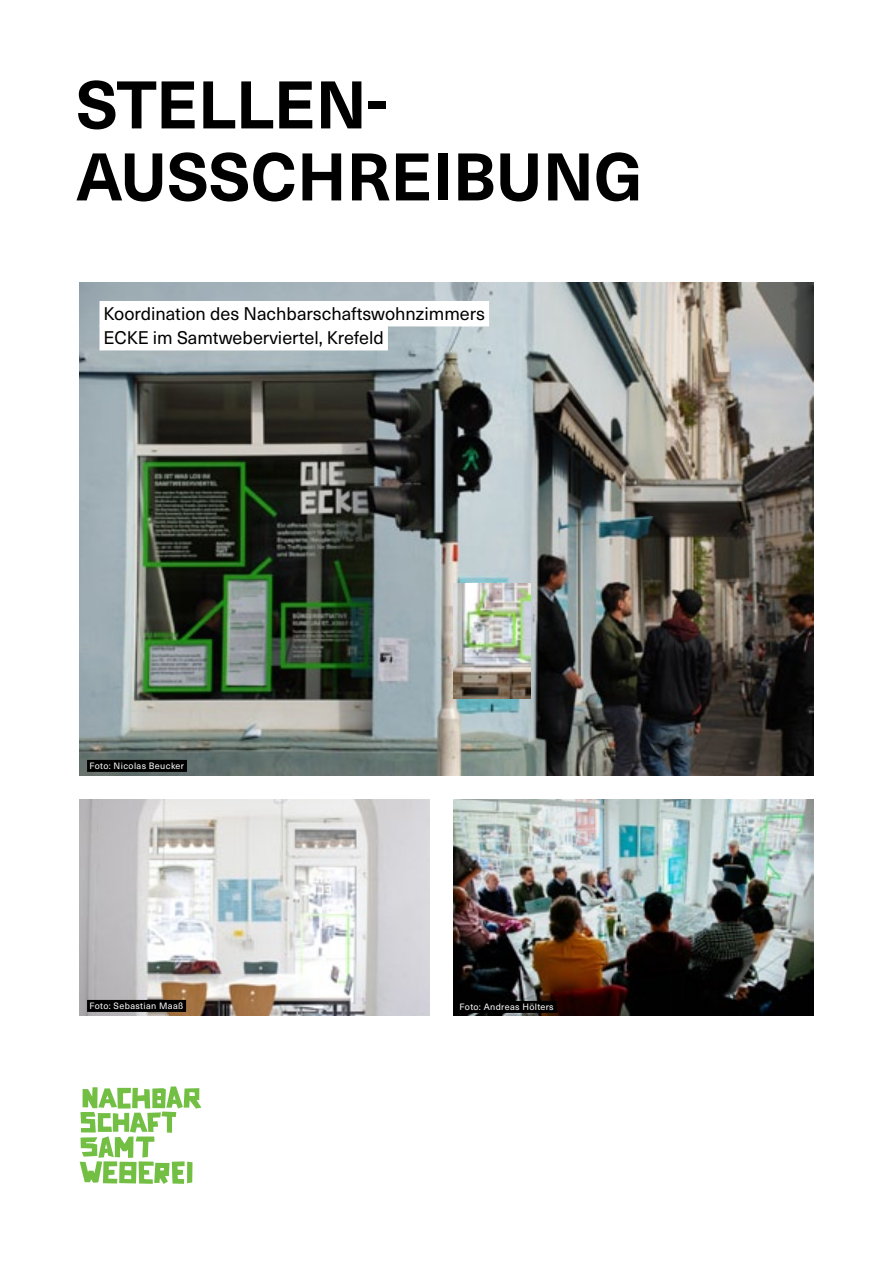
<style>
.page{position:relative;width:893px;height:1263px;background:#fff}
.page>*{position:absolute;margin:0;border:0;box-sizing:border-box;transform-origin:0 0}
.t1{font:700 66px/72px "Neue Haas Unica Pro";color:#000}
.t2{font:18px/24px "Neue Haas Unica Pro";color:#000}
.t3{font:9px "Neue Haas Unica Pro";letter-spacing:.04em;color:#fff}
</style>
<div class="page">
<img style="left:79px;top:283px;width:734px;height:492px">
<svg style="left:80px;top:1086px;width:121px;height:98px"></svg>
<div style="left:99px;top:301px;width:390px;height:25px;background:#fff"></div>
<div style="left:99px;top:325px;width:289px;height:25px;background:#fff"></div>
<img style="left:453px;top:583px;width:77px;height:115px">
<img style="left:79px;top:799px;width:351px;height:216px">
<img style="left:453px;top:799px;width:360px;height:216px">
<div style="left:457px;top:1001px;width:99px;height:12px;background:#000"></div>
<div style="left:87px;top:760px;width:100px;height:12px;background:#000"></div>
<div style="left:87px;top:1000px;width:99px;height:12px;background:#000"></div>
<h1 class="t1" style="left:76px;top:70px;width:568px">STELLEN-<br>AUSSCHREIBUNG</h1>
<p class="t2" style="left:104px;top:302px;width:383px">Koordination des Nachbarschaftswohnzimmers<br>ECKE im Samtweberviertel, Krefeld</p>
<p class="t3" style="left:89px;top:760px;width:96px">Foto: Nicolas Beucker</p>
<p class="t3" style="left:89px;top:1000px;width:95px">Foto: Sebastian Maaß</p>
<p class="t3" style="left:460px;top:1001px;width:96px">Foto: Andreas Hölters</p>
</div>
